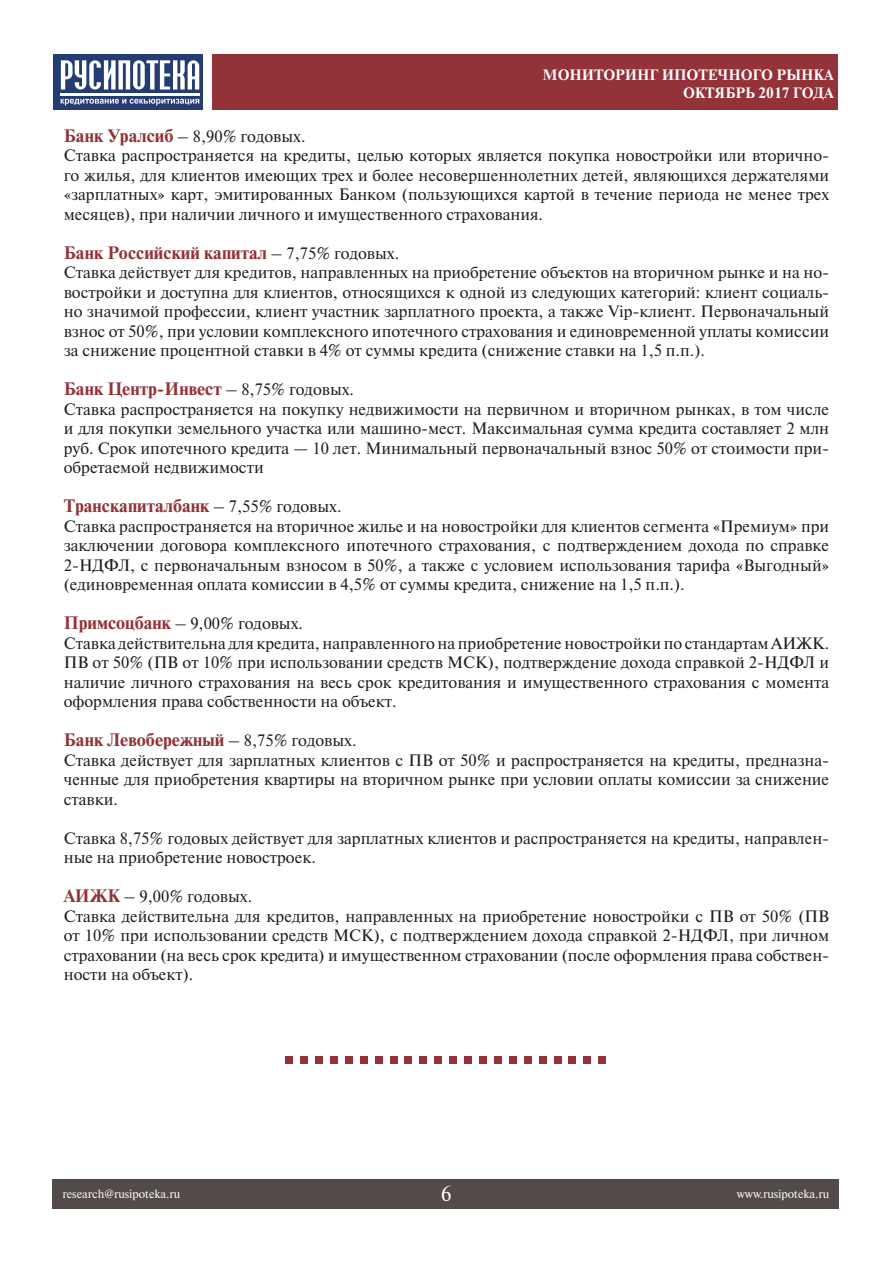
<style>
.page{position:relative;width:893px;height:1263px;background:#fff}
.page>*{position:absolute;margin:0;border:0;box-sizing:border-box;transform-origin:0 0}
.t1{font:21px "Newton C";color:#fff}
.t2{font:700 18px "Newton C";color:#933238}
.t3{font:16.5px/19.5px "Newton C";color:#1d1d1b;text-align:justify}
.t4{font:700 15px/18px "Newton C";color:#fff;text-align:right}
.t5{font:12px "Newton C";color:#fff}
.s1{font-weight:700;font-size:18px;color:#933238}
.s2{font-weight:400;font-size:16.5px;color:#1d1d1b}
</style>
<div class="page">
<div style="left:52px;top:1180px;width:787px;height:29px;background:#524b49"></div>
<div style="left:213px;top:54px;width:625px;height:55px;background:#933238"></div>
<div style="left:53px;top:54px;width:150px;height:56px;background:#253c73"></div>
<svg style="left:61px;top:60px;width:138px;height:29px"></svg>
<hr style="left:60px;top:93px;width:139px;height:2px;background:#fff">
<svg style="left:61px;top:99px;width:138px;height:6px"></svg>
<div style="left:285px;top:1056px;width:7px;height:7px;background:#933238"></div>
<div style="left:300px;top:1056px;width:7px;height:7px;background:#933238"></div>
<div style="left:315px;top:1056px;width:7px;height:7px;background:#933238"></div>
<div style="left:330px;top:1056px;width:7px;height:7px;background:#933238"></div>
<div style="left:345px;top:1056px;width:7px;height:7px;background:#933238"></div>
<div style="left:360px;top:1056px;width:7px;height:7px;background:#933238"></div>
<div style="left:375px;top:1056px;width:7px;height:7px;background:#933238"></div>
<div style="left:390px;top:1056px;width:7px;height:7px;background:#933238"></div>
<div style="left:405px;top:1056px;width:7px;height:7px;background:#933238"></div>
<div style="left:420px;top:1056px;width:7px;height:7px;background:#933238"></div>
<div style="left:435px;top:1056px;width:7px;height:7px;background:#933238"></div>
<div style="left:449px;top:1056px;width:7px;height:7px;background:#933238"></div>
<div style="left:464px;top:1056px;width:7px;height:7px;background:#933238"></div>
<div style="left:479px;top:1056px;width:7px;height:7px;background:#933238"></div>
<div style="left:494px;top:1056px;width:7px;height:7px;background:#933238"></div>
<div style="left:509px;top:1056px;width:7px;height:7px;background:#933238"></div>
<div style="left:524px;top:1056px;width:7px;height:7px;background:#933238"></div>
<div style="left:539px;top:1056px;width:7px;height:7px;background:#933238"></div>
<div style="left:554px;top:1056px;width:7px;height:7px;background:#933238"></div>
<div style="left:569px;top:1056px;width:7px;height:7px;background:#933238"></div>
<div style="left:584px;top:1056px;width:7px;height:7px;background:#933238"></div>
<div style="left:599px;top:1056px;width:7px;height:7px;background:#933238"></div>
<p class="t4" style="left:543px;top:66px;width:292px">МОНИТОРИНГ ИПОТЕЧНОГО РЫНКА<br>ОКТЯБРЬ 2017 ГОДА</p>
<p class="t3" style="left:64px;top:126px;width:243px"><span class="s1">Банк Уралсиб</span> – 8,90% годовых.</p>
<p class="t3" style="left:64px;top:146px;width:767px">Ставка распространяется на кредиты, целью которых является покупка новостройки или вторично&shy;го жилья, для клиентов имеющих трех и более несовершеннолетних детей, являющихся держателями «зарплатных» карт, эмитированных Банком (пользующихся картой в течение периода не менее трех месяцев), при наличии личного и имущественного страхования.</p>
<p class="t2" style="left:64px;top:243px;width:337px">Банк Российский капитал <span class="s2">– 7,75% годовых.</span></p>
<p class="t3" style="left:64px;top:263px;width:767px">Ставка действует для кредитов, направленных на приобретение объектов на вторичном рынке и на но&shy;востройки и доступна для клиентов, относящихся к одной из следующих категорий: клиент социаль&shy;но значимой профессии, клиент участник зарплатного проекта, а также Vip-клиент. Первоначальный взнос от 50%, при условии комплексного ипотечного страхования и единовременной уплаты комиссии за снижение процентной ставки в 4% от суммы кредита (снижение ставки на 1,5 п.п.).</p>
<p class="t2" style="left:64px;top:379px;width:292px">Банк Центр-Инвест <span class="s2">– 8,75% годовых.</span></p>
<p class="t3" style="left:64px;top:399px;width:767px">Ставка распространяется на покупку недвижимости на первичном и вторичном рынках, в том числе и для покупки земельного участка или машино-мест. Максимальная сумма кредита составляет 2 млн руб. Срок ипотечного кредита — 10 лет. Минимальный первоначальный взнос 50% от стоимости при&shy;обретаемой недвижимости</p>
<p class="t2" style="left:64px;top:496px;width:279px">Транскапиталбанк <span class="s2">– 7,55% годовых.</span></p>
<p class="t3" style="left:64px;top:516px;width:767px">Ставка распространяется на вторичное жилье и на новостройки для клиентов сегмента «Премиум» при заключении договора комплексного ипотечного страхования, с подтверждением дохода по справке 2-НДФЛ, с первоначальным взносом в 50%, а также с условием использования тарифа «Выгодный» (единовременная оплата комиссии в 4,5% от суммы кредита, снижение на 1,5 п.п.).</p>
<p class="t3" style="left:64px;top:614px;width:241px"><span class="s1">Примсоцбанк</span> – 9,00% годовых.</p>
<p class="t3" style="left:64px;top:633px;width:767px">Ставка действительна для кредита, направленного на приобретение новостройки по стандартам АИЖК.<br>ПВ от 50% (ПВ от 10% при использовании средств МСК), подтверждение дохода справкой 2-НДФЛ и наличие личного страхования на весь срок кредитования и имущественного страхования с момента оформления права собственности на объект.</p>
<p class="t2" style="left:64px;top:730px;width:294px">Банк Левобережный <span class="s2">– 8,75% годовых.</span></p>
<p class="t3" style="left:64px;top:750px;width:767px">Ставка действует для зарплатных клиентов с ПВ от 50% и распространяется на кредиты, предназна&shy;ченные для приобретения квартиры на вторичном рынке при условии оплаты комиссии за снижение ставки.</p>
<p class="t3" style="left:64px;top:828px;width:767px">Ставка 8,75% годовых действует для зарплатных клиентов и распространяется на кредиты, направлен&shy;ные на приобретение новостроек.</p>
<p class="t3" style="left:64px;top:887px;width:190px"><span class="s1">АИЖК</span> – 9,00% годовых.</p>
<p class="t3" style="left:64px;top:906px;width:767px">Ставка действительна для кредитов, направленных на приобретение новостройки с ПВ от 50% (ПВ от 10% при использовании средств МСК), с подтверждением дохода справкой 2-НДФЛ, при личном страховании (на весь срок кредита) и имущественном страховании (после оформления права собствен&shy;ности на объект).</p>
<p class="t1" style="left:441px;top:1182px;width:12px">6</p>
<p class="t5" style="left:63px;top:1187px;width:119px">research@rusipoteka.ru</p>
<p class="t5" style="left:737px;top:1187px;width:94px">www.rusipoteka.ru</p>
</div>
